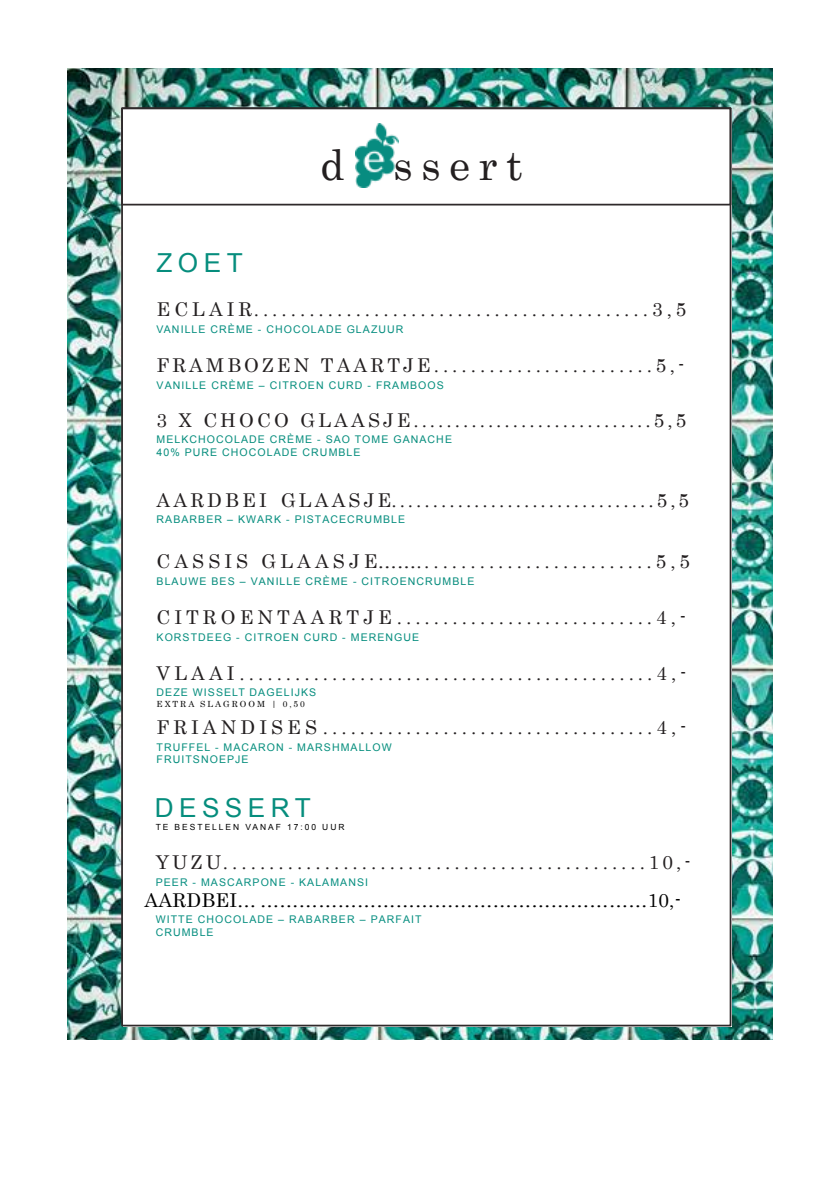
<style>
.page{position:relative;width:840px;height:1191px;background:#fff}
.page>*{position:absolute;margin:0;border:0;box-sizing:border-box;transform-origin:0 0}
.t1{font:42.2px "Century";letter-spacing:.2em;color:#231f20}
.t2{font:26.2px "Arial";letter-spacing:.205em;color:#068d7d}
.t3{font:19px "Century";letter-spacing:.19em;color:#231f20}
.t4{font:19px "Century";letter-spacing:.165em;color:#231f20}
.t5{font:19px "Century";letter-spacing:.215em;color:#231f20}
.t6{font:19px "Century";letter-spacing:.015em;color:#000}
.t7{font:10.6px/12.6px "Arial";letter-spacing:.1em;color:#068e80}
.t8{font:10.6px "Arial";letter-spacing:.1em;color:#058d7e}
.t9{font:10.6px/12.2px "Arial";letter-spacing:.1em;color:#058e7d}
.t10{font:10.6px/12.6px "Arial";letter-spacing:.1em;color:#068d7d}
.t11{font:10.6px "Arial";letter-spacing:.1em;color:#058b7c}
.t12{font:8.4px "Arial";letter-spacing:.235em;color:#000}
.t13{font:8.4px "Century";letter-spacing:.24em;color:#000}
</style>
<div class="page">
<img style="left:67px;top:68px;width:705px;height:971px">
<div style="left:123px;top:109px;width:608px;height:917px;background:#fff"></div>
<div style="left:121px;top:107px;width:610px;height:98px;border:2px solid #2f2a2b"></div>
<img style="left:355px;top:124px;width:43px;height:64px">
<h1 class="t1" style="left:320px;top:130px;width:204px">d ssert</h1>
<h2 class="t2" style="left:156px;top:246px;width:88px">ZOET</h2>
<p class="t3" style="left:156px;top:293px;width:531px">ECLAIR...........................................3,5</p>
<p class="t7" style="left:156px;top:323px;width:248px">VANILLE CRÈME - CHOCOLADE GLAZUUR</p>
<p class="t4" style="left:156px;top:349px;width:529px">FRAMBOZEN TAARTJE........................5,-</p>
<p class="t9" style="left:156px;top:379px;width:289px">VANILLE CRÈME – CITROEN CURD - FRAMBOOS</p>
<p class="t4" style="left:156px;top:404px;width:531px">3 X CHOCO GLAASJE.............................5,5</p>
<p class="t10" style="left:156px;top:433px;width:297px">MELKCHOCOLADE CRÈME - SAO TOME GANACHE<br>40% PURE CHOCOLADE CRUMBLE</p>
<p class="t4" style="left:156px;top:484px;width:533px">AARDBEI GLAASJE................................5,5</p>
<p class="t8" style="left:156px;top:512px;width:250px">RABARBER – KWARK - PISTACECRUMBLE</p>
<p class="t5" style="left:156px;top:545px;width:535px">CASSIS GLAASJE……..........................5,5</p>
<p class="t11" style="left:156px;top:574px;width:319px">BLAUWE BES – VANILLE CRÈME - CITROENCRUMBLE</p>
<p class="t5" style="left:156px;top:601px;width:531px">CITROENTAARTJE............................4,-</p>
<p class="t8" style="left:156px;top:630px;width:264px">KORSTDEEG - CITROEN CURD - MERENGUE</p>
<p class="t3" style="left:156px;top:657px;width:531px">VLAAI.............................................4,-</p>
<p class="t8" style="left:156px;top:685px;width:161px">DEZE WISSELT DAGELIJKS</p>
<p class="t13" style="left:156px;top:697px;width:150px">EXTRA SLAGROOM | 0,50</p>
<p class="t5" style="left:156px;top:711px;width:531px">FRIANDISES....................................4,-</p>
<p class="t9" style="left:156px;top:741px;width:237px">TRUFFEL - MACARON - MARSHMALLOW<br>FRUITSNOEPJE</p>
<h2 class="t2" style="left:155px;top:790px;width:157px">DESSERT</h2>
<p class="t12" style="left:156px;top:821px;width:190px">TE BESTELLEN VANAF 17:00 UUR</p>
<p class="t3" style="left:156px;top:846px;width:536px">YUZU..............................................10,-</p>
<p class="t7" style="left:156px;top:876px;width:214px">PEER - MASCARPONE - KALAMANSI</p>
<p class="t6" style="left:144px;top:884px;width:538px">AARDBEI… ……………………………………………………10,-</p>
<p class="t7" style="left:156px;top:913px;width:267px">WITTE CHOCOLADE – RABARBER – PARFAIT<br>CRUMBLE</p>
</div>
